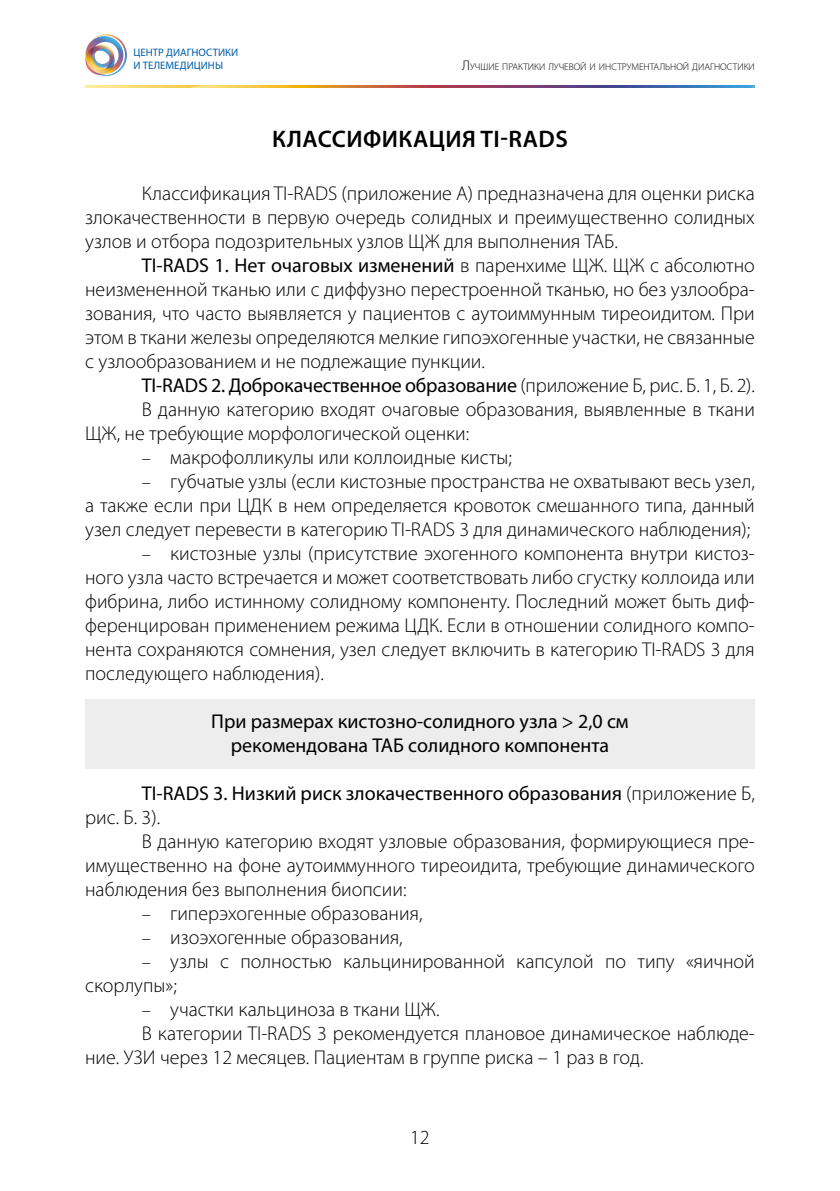
<style>
.page{position:relative;width:840px;height:1191px;background:#fff}
.page>*{position:absolute;margin:0;border:0;box-sizing:border-box;transform-origin:0 0}
.t1{font:600 24px "Myriad Pro";letter-spacing:.02em;color:#000}
.t2{font:300 20px/24px "Myriad Pro";color:#000;text-align:justify}
.t3{font:20px/24px "Myriad Pro";color:#000;text-align:center}
.t4{font:10.8px/13.2px "Myriad Pro";color:#005da9}
.t5{font:300 9.8px "Myriad Pro";color:#000}
.s1{font-size:14px}
.s2{font-weight:400}
.s3{font-weight:300}
.s4{font-size:18px}
</style>
<div class="page">
<img style="left:85px;top:34px;width:42px;height:42px">
<svg style="left:85px;top:85px;width:669px;height:3px"></svg>
<svg style="left:189px;top:85px;width:562px;height:3px;background:#99746b"></svg>
<div style="left:85px;top:699px;width:669px;height:69px;background:#ededed"></div>
<p class="t4" style="left:133px;top:46px;width:106px">ЦЕНТР ДИАГНОСТИКИ<br>И ТЕЛЕМЕДИЦИНЫ</p>
<p class="t5" style="left:462px;top:61px;width:294px"><span class="s1">Л</span>УЧШИЕ ПРАКТИКИ ЛУЧЕВОЙ И ИНСТРУМЕНТАЛЬНОЙ ДИАГНОСТИКИ</p>
<p class="t1" style="left:272px;top:123px;width:297px">КЛАССИФИКАЦИЯ TI-RADS</p>
<p class="t2" style="left:85px;top:181px;width:670px;text-indent:57px">Классификация TI-RADS (приложение А) предназначена для оценки риска злокачественности в первую очередь солидных и преимущественно солидных узлов и отбора подозрительных узлов ЩЖ для выполнения ТАБ.</p>
<p class="t2" style="left:85px;top:253px;width:670px;text-indent:57px"><span class="s2">TI-RADS 1. Нет очаговых изменений</span> в паренхиме ЩЖ. ЩЖ с абсолютно неизмененной тканью или с диффузно перестроенной тканью, но без узлообра&shy;зования, что часто выявляется у пациентов с аутоиммунным тиреоидитом. При этом в ткани железы определяются мелкие гипоэхогенные участки, не связанные с узлообразованием и не подлежащие пункции.</p>
<p class="t3" style="left:142px;top:373px;width:614px">TI-RADS 2. Доброкачественное образование <span class="s3">(приложение Б, рис. Б. 1, Б. 2).</span></p>
<p class="t2" style="left:142px;top:397px;width:614px">В данную категорию входят очаговые образования, выявленные в ткани</p>
<p class="t2" style="left:85px;top:421px;width:385px">ЩЖ, не требующие морфологической оценки:</p>
<p class="t2" style="left:142px;top:445px;width:371px"><span class="s4">–</span> макрофолликулы или коллоидные кисты;</p>
<p class="t2" style="left:85px;top:469px;width:670px;text-indent:57px"><span class="s4">–</span> губчатые узлы (если кистозные пространства не охватывают весь узел, а также если при ЦДК в нем определяется кровоток смешанного типа, данный узел следует перевести в категорию TI-RADS 3 для динамического наблюдения);</p>
<p class="t2" style="left:85px;top:541px;width:671px;text-indent:57px"><span class="s4">–</span> кистозные узлы (присутствие эхогенного компонента внутри кистоз&shy;ного узла часто встречается и может соответствовать либо сгустку коллоида или фибрина, либо истинному солидному компоненту. Последний может быть диф&shy;ференцирован применением режима ЦДК. Если в отношении солидного компо&shy;нента сохраняются сомнения, узел следует включить в категорию TI-RADS 3 для последующего наблюдения).</p>
<p class="t3" style="left:211px;top:709px;width:419px">При размерах кистозно-солидного узла &gt; 2,0 см рекомендована ТАБ солидного компонента</p>
<p class="t3" style="left:85px;top:781px;width:670px;text-align:left;text-indent:57px">TI-RADS 3. Низкий риск злокачественного образования <span class="s3">(приложение Б, рис. Б. 3).</span></p>
<p class="t2" style="left:85px;top:829px;width:671px;text-indent:57px">В данную категорию входят узловые образования, формирующиеся пре&shy;имущественно на фоне аутоиммунного тиреоидита, требующие динамического наблюдения без выполнения биопсии:</p>
<p class="t2" style="left:142px;top:901px;width:282px"><span class="s4">–</span> гиперэхогенные образования,</p>
<p class="t2" style="left:142px;top:925px;width:262px"><span class="s4">–</span> изоэхогенные образования,</p>
<p class="t2" style="left:85px;top:949px;width:670px;text-indent:57px"><span class="s4">–</span> узлы с полностью кальцинированной капсулой по типу «яичной скорлупы»;</p>
<p class="t2" style="left:142px;top:997px;width:299px"><span class="s4">–</span> участки кальциноза в ткани ЩЖ.</p>
<p class="t2" style="left:142px;top:1021px;width:614px">В категории TI-RADS 3 рекомендуется плановое динамическое наблюде-</p>
<p class="t2" style="left:85px;top:1045px;width:559px">ние. УЗИ через 12 месяцев. Пациентам в группе риска – 1 раз в год.</p>
<p class="t2" style="left:410px;top:1125px;width:21px">12</p>
</div>
